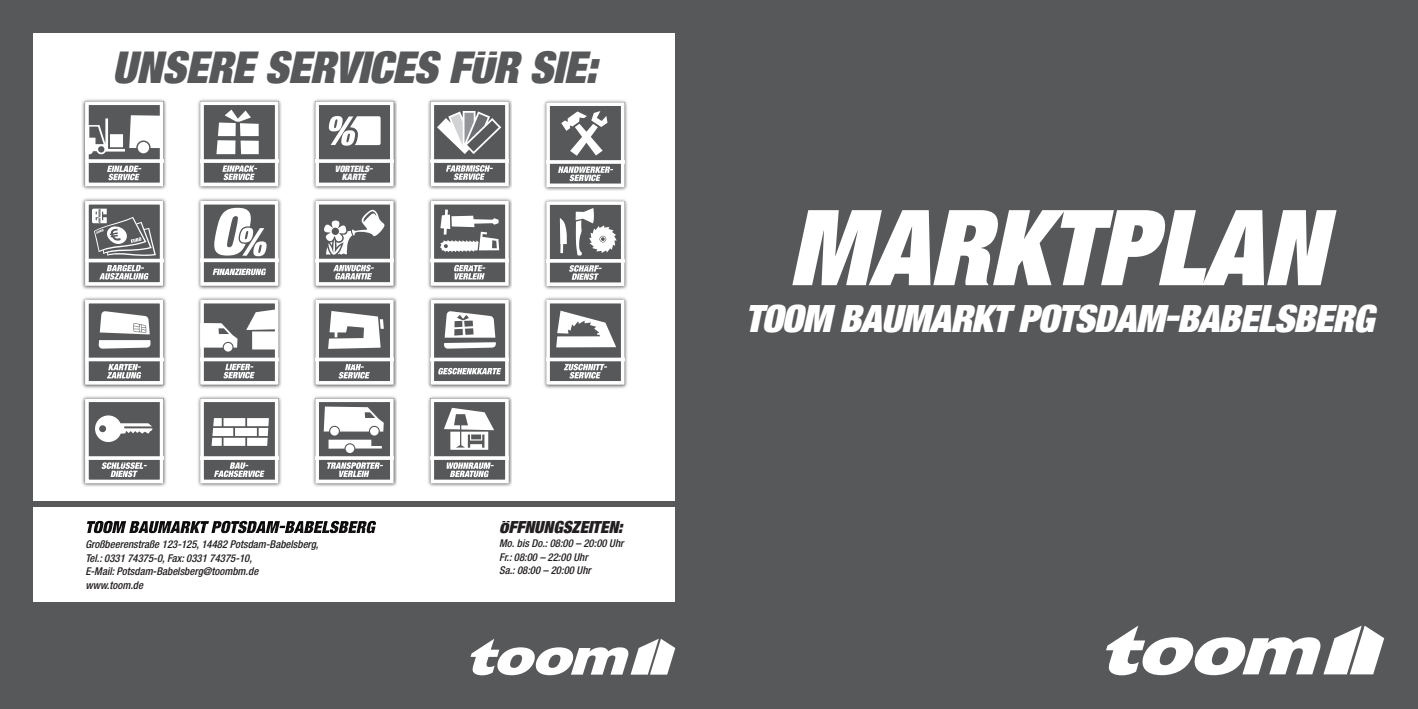
<style>
.page{position:relative;width:1418px;height:709px;background:#fff}
.page>*{position:absolute;margin:0;border:0;box-sizing:border-box;transform-origin:0 0}
.t1{font:105px "Toom Helvetica";letter-spacing:-.005em;color:#fff}
.t2{font:43.75px "Toom Helvetica";letter-spacing:-.005em;color:#57585a}
.t3{font:37.5px "Toom Helvetica";letter-spacing:-.02em;color:#fff}
.t4{font:16.62px "Toom Helvetica";color:#231f20}
.t5{font:italic 500 condensed 10.75px/13.8px "Helvetica Neue LT Pro";color:#231f20}
.t6{font:8.88px/8.1px "Toom Helvetica";color:#fff;text-align:center}
</style>
<div class="page">
<div style="left:0;top:0;width:1417px;height:709px;background:#57585a"></div>
<svg style="left:1106px;top:625px;width:278px;height:50px"></svg>
<svg style="left:470px;top:639px;width:205px;height:36px"></svg>
<div style="left:34px;top:507px;width:641px;height:95px;background:#fff"></div>
<div style="left:84px;top:519px;width:360px;height:17px;background:#231f20;opacity:.86"></div>
<div style="left:34px;top:34px;width:641px;height:467px;background:#fff"></div>
<div style="left:81px;top:97px;width:86px;height:93px;background:#231f20;opacity:.75"></div>
<div style="left:85px;top:101px;width:78px;height:85px;background:#57585a"></div>
<svg style="left:90px;top:115px;width:68px;height:65px"></svg>
<div style="left:85px;top:101px;width:78px;height:85px;border:4px solid #fff"></div>
<div style="left:81px;top:197px;width:86px;height:93px;background:#231f20;opacity:.75"></div>
<svg style="left:90px;top:206px;width:68px;height:75px"></svg>
<hr style="left:85px;top:259px;width:78px;height:3px;background:#fff">
<svg style="left:99px;top:265px;width:50px;height:14px"></svg>
<svg style="left:92px;top:209px;width:64px;height:47px;background:#828284"></svg>
<div style="left:85px;top:201px;width:78px;height:85px;border:4px solid #fff"></div>
<div style="left:81px;top:296px;width:86px;height:92px;background:#231f20;opacity:.75"></div>
<div style="left:85px;top:300px;width:78px;height:85px;background:#57585a"></div>
<svg style="left:90px;top:357px;width:68px;height:4px"></svg>
<svg style="left:99px;top:311px;width:51px;height:67px"></svg>
<div style="left:85px;top:300px;width:78px;height:85px;border:4px solid #fff"></div>
<div style="left:81px;top:394px;width:86px;height:93px;background:#231f20;opacity:.75"></div>
<div style="left:85px;top:398px;width:78px;height:85px;background:#57585a"></div>
<svg style="left:90px;top:456px;width:68px;height:4px"></svg>
<svg style="left:95px;top:415px;width:58px;height:62px"></svg>
<div style="left:85px;top:398px;width:78px;height:85px;border:4px solid #fff"></div>
<div style="left:196px;top:97px;width:86px;height:93px;background:#231f20;opacity:.75"></div>
<div style="left:200px;top:101px;width:78px;height:85px;background:#57585a"></div>
<svg style="left:205px;top:159px;width:68px;height:4px"></svg>
<svg style="left:216px;top:110px;width:43px;height:70px"></svg>
<div style="left:200px;top:101px;width:78px;height:85px;border:4px solid #fff"></div>
<div style="left:196px;top:197px;width:86px;height:93px;background:#231f20;opacity:.75"></div>
<div style="left:200px;top:201px;width:78px;height:85px;background:#57585a"></div>
<svg style="left:205px;top:258px;width:68px;height:4px"></svg>
<svg style="left:213px;top:208px;width:54px;height:67px"></svg>
<div style="left:200px;top:201px;width:78px;height:85px;border:4px solid #fff"></div>
<div style="left:196px;top:296px;width:86px;height:92px;background:#231f20;opacity:.75"></div>
<div style="left:200px;top:300px;width:78px;height:85px;background:#57585a"></div>
<svg style="left:205px;top:309px;width:68px;height:69px"></svg>
<div style="left:200px;top:300px;width:78px;height:85px;border:4px solid #fff"></div>
<div style="left:196px;top:394px;width:86px;height:93px;background:#231f20;opacity:.75"></div>
<div style="left:200px;top:398px;width:78px;height:85px;background:#57585a"></div>
<svg style="left:205px;top:456px;width:68px;height:4px"></svg>
<svg style="left:211px;top:418px;width:58px;height:59px"></svg>
<div style="left:200px;top:398px;width:78px;height:85px;border:4px solid #fff"></div>
<div style="left:311px;top:97px;width:86px;height:93px;background:#231f20;opacity:.75"></div>
<div style="left:315px;top:101px;width:79px;height:85px;background:#57585a"></div>
<svg style="left:320px;top:159px;width:69px;height:4px"></svg>
<svg style="left:329px;top:116px;width:51px;height:30px"></svg>
<div style="left:315px;top:101px;width:79px;height:85px;border:4px solid #fff"></div>
<div style="left:311px;top:197px;width:86px;height:93px;background:#231f20;opacity:.75"></div>
<div style="left:315px;top:201px;width:79px;height:85px;background:#57585a"></div>
<hr style="left:315px;top:259px;width:79px;height:3px;background:#fff">
<svg style="left:324px;top:210px;width:61px;height:69px"></svg>
<div style="left:315px;top:201px;width:79px;height:85px;border:4px solid #fff"></div>
<div style="left:311px;top:296px;width:86px;height:92px;background:#231f20;opacity:.75"></div>
<div style="left:315px;top:300px;width:79px;height:85px;background:#57585a"></div>
<svg style="left:320px;top:357px;width:69px;height:4px"></svg>
<svg style="left:328px;top:311px;width:56px;height:67px"></svg>
<div style="left:315px;top:300px;width:79px;height:85px;border:4px solid #fff"></div>
<div style="left:311px;top:394px;width:86px;height:93px;background:#231f20;opacity:.75"></div>
<div style="left:315px;top:398px;width:79px;height:85px;background:#57585a"></div>
<svg style="left:320px;top:456px;width:69px;height:4px"></svg>
<svg style="left:324px;top:406px;width:60px;height:71px"></svg>
<div style="left:315px;top:398px;width:79px;height:85px;border:4px solid #fff"></div>
<div style="left:426px;top:97px;width:86px;height:93px;background:#231f20;opacity:.75"></div>
<div style="left:430px;top:101px;width:79px;height:85px;background:#57585a"></div>
<svg style="left:435px;top:159px;width:69px;height:4px"></svg>
<svg style="left:437px;top:111px;width:64px;height:69px"></svg>
<div style="left:430px;top:101px;width:79px;height:85px;border:4px solid #fff"></div>
<div style="left:426px;top:197px;width:86px;height:93px;background:#231f20;opacity:.75"></div>
<div style="left:430px;top:201px;width:79px;height:85px;background:#57585a"></div>
<hr style="left:430px;top:259px;width:79px;height:3px;background:#fff">
<svg style="left:440px;top:209px;width:59px;height:70px"></svg>
<div style="left:430px;top:201px;width:79px;height:85px;border:4px solid #fff"></div>
<div style="left:426px;top:296px;width:86px;height:92px;background:#231f20;opacity:.75"></div>
<div style="left:430px;top:300px;width:79px;height:85px;background:#57585a"></div>
<svg style="left:435px;top:357px;width:69px;height:4px"></svg>
<svg style="left:438px;top:311px;width:63px;height:63px"></svg>
<div style="left:430px;top:300px;width:79px;height:85px;border:4px solid #fff"></div>
<div style="left:426px;top:394px;width:86px;height:93px;background:#231f20;opacity:.75"></div>
<div style="left:430px;top:398px;width:79px;height:85px;background:#57585a"></div>
<svg style="left:435px;top:456px;width:69px;height:4px"></svg>
<svg style="left:444px;top:408px;width:50px;height:69px"></svg>
<div style="left:430px;top:398px;width:79px;height:85px;border:4px solid #fff"></div>
<div style="left:542px;top:98px;width:86px;height:93px;background:#231f20;opacity:.75"></div>
<div style="left:546px;top:102px;width:78px;height:85px;background:#57585a"></div>
<svg style="left:551px;top:160px;width:68px;height:4px"></svg>
<svg style="left:558px;top:111px;width:55px;height:70px"></svg>
<div style="left:546px;top:102px;width:78px;height:85px;border:4px solid #fff"></div>
<div style="left:542px;top:197px;width:86px;height:93px;background:#231f20;opacity:.75"></div>
<div style="left:546px;top:201px;width:78px;height:85px;background:#57585a"></div>
<svg style="left:551px;top:259px;width:68px;height:4px"></svg>
<svg style="left:560px;top:208px;width:56px;height:72px"></svg>
<div style="left:546px;top:201px;width:78px;height:85px;border:4px solid #fff"></div>
<div style="left:542px;top:296px;width:86px;height:92px;background:#231f20;opacity:.75"></div>
<div style="left:546px;top:300px;width:78px;height:85px;background:#57585a"></div>
<svg style="left:551px;top:357px;width:68px;height:4px"></svg>
<svg style="left:556px;top:311px;width:60px;height:67px"></svg>
<div style="left:546px;top:300px;width:78px;height:85px;border:4px solid #fff"></div>
<h2 class="t2" style="left:112px;top:49px;width:486px">UNSERE SERVICES FÜR SIE:</h2>
<p class="t6" style="left:335px;top:165px;width:40px">VORTEILS-<br>KARTE</p>
<p class="t5" style="left:85px;top:537px;width:235px">Großbeerenstraße 123-125, 14482 Potsdam-Babelsberg, Tel.: 0331 74375-0, Fax: 0331 74375-10,<br>E-Mail: Potsdam-Babelsberg@toombm.de www.toom.de</p>
<h3 class="t4" style="left:499px;top:520px;width:125px">ÖFFNUNGSZEITEN:</h3>
<p class="t5" style="left:499px;top:536px;width:126px">Mo. bis Do.: 08:00 – 20:00 Uhr<br>Fr.: 08:00 – 22:00 Uhr<br>Sa.: 08:00 – 20:00 Uhr</p>
<h1 class="t1" style="left:788px;top:203px;width:538px">MARKTPLAN</h1>
<h3 class="t3" style="left:745px;top:303px;width:630px">TOOM BAUMARKT POTSDAM-BABELSBERG</h3>
</div>
